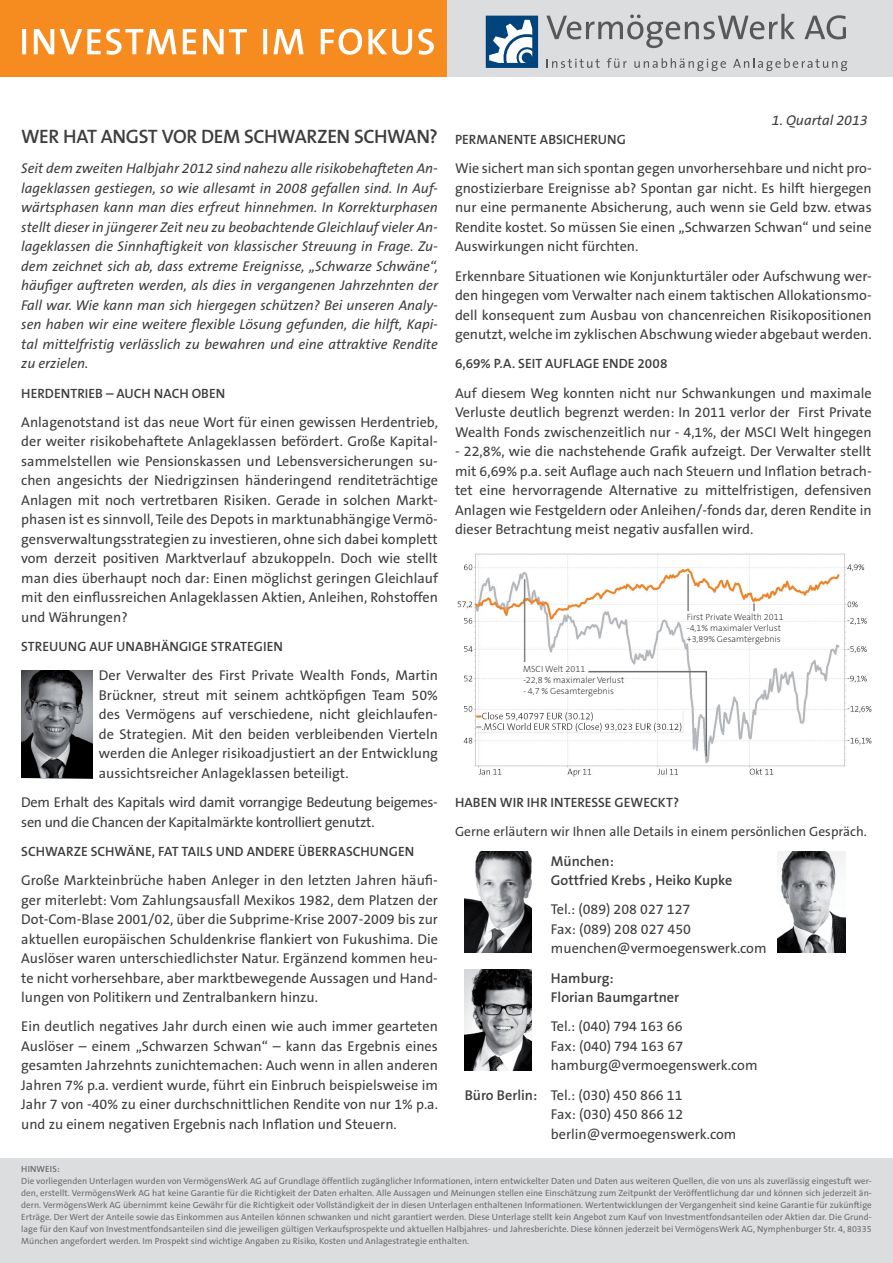
<style>
.page{position:relative;width:893px;height:1263px;background:#fff}
.page>*{position:absolute;margin:0;border:0;box-sizing:border-box;transform-origin:0 0}
.VVP_Headline_groß{font:600 19.5px "The Sans B6";letter-spacing:-.025em;color:#3e3e3f}
.IIF_copy{font:14.25px/19.5px "The Sans B5 Plain";color:#3e3e3f;text-align:justify}
.IIF_copy-2{font:italic 14.25px/19.5px "The Sans B5 Plain";color:#3e3e3f;text-align:justify}
.Adresse{font:14.25px/19.5px "The Sans B5 Plain";color:#3e3e3f}
.IIF_copy-3{font:14.25px/19.5px "The Sans B5 Plain";letter-spacing:-.02em;color:#3e3e3f}
.Adresse-2{font:600 14.25px/19.5px "The Sans B6";color:#3e3e3f}
.VVP_Subline{font:600 13.5px "The Sans B6";letter-spacing:.005em;color:#3e3e3f}
.IIF_copy-4{font:13.5px "The Sans B5 Plain";color:#3e3e3f}
.t1{font:9px/12px "The Sans B5 Plain";color:#6c6d70;text-align:justify}
.t2{font:200 9px "The Sans B2";color:#231f20}
.t3{font:600 9px "The Sans B6";letter-spacing:.015em;color:#6c6d70}
</style>
<div class="page">
<div style="left:446px;top:0;width:447px;height:77px;background:#dcdddf"></div>
<div style="left:0;top:0;width:446px;height:77px;background:#f68b1f"></div>
<svg style="left:22px;top:29px;width:412px;height:26px"></svg>
<svg style="left:547px;top:59px;width:53px;height:9px"></svg>
<svg style="left:607px;top:58px;width:20px;height:10px"></svg>
<svg style="left:634px;top:58px;width:92px;height:13px"></svg>
<svg style="left:733px;top:58px;width:114px;height:13px"></svg>
<svg style="left:546px;top:14px;width:249px;height:34px"></svg>
<svg style="left:804px;top:15px;width:42px;height:24px"></svg>
<div style="left:486px;top:16px;width:52px;height:52px;background:#00447b"></div>
<svg style="left:489px;top:20px;width:43px;height:43px"></svg>
<div style="left:0;top:1159px;width:893px;height:104px;background:#dcdddf"></div>
<img style="left:465px;top:852px;width:67px;height:100px">
<img style="left:778px;top:851px;width:67px;height:101px">
<img style="left:465px;top:969px;width:67px;height:101px">
<img style="left:21px;top:671px;width:71px;height:107px">
<img style="left:457px;top:553px;width:415px;height:223px">
<hr style="left:687px;top:574px;width:2px;height:37px;background:#808285">
<svg style="left:753px;top:603px;width:2px;height:8px"></svg>
<hr style="left:524px;top:579px;width:1px;height:83px;background:#808285">
<svg style="left:587px;top:670px;width:121px;height:88px"></svg>
<p class="VVP_Headline_groß" style="left:21px;top:126px;width:418px">WER HAT ANGST VOR DEM SCHWARZEN SCHWAN?</p>
<p class="IIF_copy-2" style="left:21px;top:159px;width:418px">Seit dem zweiten Halbjahr 2012 sind nahezu alle risikobehafteten An&shy;lageklassen gestiegen, so wie allesamt in 2008 gefallen sind. In Auf&shy;wärtsphasen kann man dies erfreut hinnehmen. In Korrekturphasen stellt dieser in jüngerer Zeit neu zu beobachtende Gleichlauf vieler An&shy;lageklassen die Sinnhaftigkeit von klassischer Streuung in Frage. Zu&shy;dem zeichnet sich ab, dass extreme Ereignisse, „Schwarze Schwäne“, häufiger auftreten werden, als dies in vergangenen Jahrzehnten der Fall war. Wie kann man sich hiergegen schützen? Bei unseren Analy&shy;sen haben wir eine weitere flexible Lösung gefunden, die hilft, Kapi&shy;tal mittelfristig verlässlich zu bewahren und eine attraktive Rendite zu erzielen.</p>
<p class="VVP_Subline" style="left:21px;top:386px;width:206px">HERDENTRIEB – AUCH NACH OBEN</p>
<p class="IIF_copy" style="left:21px;top:413px;width:418px">Anlagenotstand ist das neue Wort für einen gewissen Herdentrieb, der weiter risikobehaftete Anlageklassen befördert. Große Kapital&shy;sammelstellen wie Pensionskassen und Lebensversicherungen su&shy;chen angesichts der Niedrigzinsen händeringend renditeträchtige Anlagen mit noch vertretbaren Risiken. Gerade in solchen Markt&shy;phasen ist es sinnvoll, Teile des Depots in marktunabhängige Vermö&shy;gensverwaltungsstrategien zu investieren, ohne sich dabei komplett vom derzeit positiven Marktverlauf abzukoppeln. Doch wie stellt man dies überhaupt noch dar: Einen möglichst geringen Gleichlauf mit den einflussreichen Anlageklassen Aktien, Anleihen, Rohstoffen und Währungen?</p>
<p class="VVP_Subline" style="left:21px;top:639px;width:263px">STREUUNG AUF UNABHÄNGIGE STRATEGIEN</p>
<p class="IIF_copy" style="left:99px;top:666px;width:341px">Der Verwalter des First Private Wealth Fonds, Martin Brückner, streut mit seinem achtköpfigen Team 50% des Vermögens auf verschiedene, nicht gleichlaufen&shy;de Strategien. Mit den beiden verbleibenden Vierteln werden die Anleger risikoadjustiert an der Entwicklung aussichtsreicher Anlageklassen beteiligt.</p>
<p class="IIF_copy-3" style="left:21px;top:793px;width:418px">Dem Erhalt des Kapitals wird damit vorrangige Bedeutung beigemes&shy;sen und die Chancen der Kapitalmärkte kontrolliert genutzt.</p>
<p class="VVP_Subline" style="left:21px;top:844px;width:395px">SCHWARZE SCHWÄNE, FAT TAILS UND ANDERE ÜBERRASCHUNGEN</p>
<p class="IIF_copy" style="left:21px;top:871px;width:418px">Große Markteinbrüche haben Anleger in den letzten Jahren häufi&shy;ger miterlebt: Vom Zahlungsausfall Mexikos 1982, dem Platzen der Dot-Com-Blase 2001/02, über die Subprime-Krise 2007-2009 bis zur aktuellen europäischen Schuldenkrise flankiert von Fukushima. Die Auslöser waren unterschiedlichster Natur. Ergänzend kommen heu&shy;te nicht vorhersehbare, aber marktbewegende Aussagen und Hand&shy;lungen von Politikern und Zentralbankern hinzu.</p>
<p class="IIF_copy" style="left:21px;top:1017px;width:418px">Ein deutlich negatives Jahr durch einen wie auch immer gearteten Auslöser – einem „Schwarzen Schwan“ – kann das Ergebnis eines gesamten Jahrzehnts zunichtemachen: Auch wenn in allen anderen Jahren 7% p.a. verdient wurde, führt ein Einbruch beispielsweise im Jahr 7 von -40% zu einer durchschnittlichen Rendite von nur 1% p.a. und zu einem negativen Ergebnis nach Inflation und Steuern.</p>
<p class="IIF_copy-2" style="left:772px;top:110px;width:97px">1. Quartal 2013</p>
<p class="VVP_Subline" style="left:455px;top:132px;width:172px">PERMANENTE ABSICHERUNG</p>
<p class="IIF_copy" style="left:455px;top:159px;width:418px">Wie sichert man sich spontan gegen unvorhersehbare und nicht pro&shy;gnostizierbare Ereignisse ab? Spontan gar nicht. Es hilft hiergegen nur eine permanente Absicherung, auch wenn sie Geld bzw. etwas Rendite kostet. So müssen Sie einen „Schwarzen Schwan“ und seine Auswirkungen nicht fürchten.</p>
<p class="IIF_copy" style="left:455px;top:266px;width:418px">Erkennbare Situationen wie Konjunkturtäler oder Aufschwung wer&shy;den hingegen vom Verwalter nach einem taktischen Allokationsmo&shy;dell konsequent zum Ausbau von chancenreichen Risikopositionen genutzt, welche im zyklischen Abschwung wieder abgebaut werden.</p>
<p class="VVP_Subline" style="left:455px;top:356px;width:214px">6,69% P.A. SEIT AUFLAGE ENDE 2008</p>
<p class="IIF_copy" style="left:455px;top:383px;width:418px">Auf diesem Weg konnten nicht nur Schwankungen und maximale Verluste deutlich begrenzt werden: In 2011 verlor der First Private Wealth Fonds zwischenzeitlich nur - 4,1%, der MSCI Welt hingegen</p>
<p class="IIF_copy" style="left:455px;top:442px;width:418px">- 22,8%, wie die nachstehende Grafik aufzeigt. Der Verwalter stellt mit 6,69% p.a. seit Auflage auch nach Steuern und Inflation betrach&shy;tet eine hervorragende Alternative zu mittelfristigen, defensiven Anlagen wie Festgeldern oder Anleihen/-fonds dar, deren Rendite in dieser Betrachtung meist negativ ausfallen wird.</p>
<p class="t2" style="left:523px;top:664px;width:64px">MSCI Welt 2011</p>
<p class="t2" style="left:523px;top:675px;width:103px">-22,8 % maximaler Verlust</p>
<p class="t2" style="left:523px;top:686px;width:92px">- 4,7 % Gesamtergebnis</p>
<p class="t2" style="left:687px;top:612px;width:98px">First Private Wealth 2011</p>
<p class="t2" style="left:687px;top:623px;width:96px">-4,1% maximaler Verlust</p>
<p class="t2" style="left:687px;top:634px;width:96px">+3,89% Gesamtergebnis</p>
<p class="VVP_Subline" style="left:455px;top:795px;width:226px">HABEN WIR IHR INTERESSE GEWECKT?</p>
<p class="IIF_copy-4" style="left:455px;top:824px;width:413px">Gerne erläutern wir Ihnen alle Details in einem persönlichen Gespräch.</p>
<p class="Adresse-2" style="left:465px;top:1085px;width:74px">Büro Berlin:</p>
<p class="Adresse-2" style="left:551px;top:851px;width:183px">München:<br>Gottfried Krebs , Heiko Kupke</p>
<p class="Adresse" style="left:551px;top:900px;width:217px">Tel.: (089) 208 027 127<br>Fax: (089) 208 027 450 muenchen@vermoegenswerk.com</p>
<p class="Adresse-2" style="left:551px;top:968px;width:130px">Hamburg:<br>Florian Baumgartner</p>
<p class="Adresse" style="left:551px;top:1017px;width:208px">Tel.: (040) 794 163 66<br>Fax: (040) 794 163 67 hamburg@vermoegenswerk.com</p>
<p class="Adresse" style="left:551px;top:1085px;width:187px">Tel.: (030) 450 866 11<br>Fax: (030) 450 866 12 berlin@vermoegenswerk.com</p>
<p class="t3" style="left:21px;top:1164px;width:40px">HINWEIS:</p>
<p class="t1" style="left:21px;top:1175px;width:852px">Die vorliegenden Unterlagen wurden von VermögensWerk AG auf Grundlage öffentlich zugänglicher Informationen, intern entwickelter Daten und Daten aus weiteren Quellen, die von uns als zuverlässig eingestuft wer&shy;den, erstellt. VermögensWerk AG hat keine Garantie für die Richtigkeit der Daten erhalten. Alle Aussagen und Meinungen stellen eine Einschätzung zum Zeitpunkt der Veröffentlichung dar und können sich jederzeit än&shy;dern. VermögensWerk AG übernimmt keine Gewähr für die Richtigkeit oder Vollständigkeit der in diesen Unterlagen enthaltenen Informationen. Wertentwicklungen der Vergangenheit sind keine Garantie für zukünftige Erträge. Der Wert der Anteile sowie das Einkommen aus Anteilen können schwanken und nicht garantiert werden. Diese Unterlage stellt kein Angebot zum Kauf von Investmentfondsanteilen oder Aktien dar. Die Grund&shy;lage für den Kauf von Investmentfondsanteilen sind die jeweiligen gültigen Verkaufsprospekte und aktuellen Halbjahres- und Jahresberichte. Diese können jederzeit bei VermögensWerk AG, Nymphenburger Str. 4, 80335<br>München angefordert werden. Im Prospekt sind wichtige Angaben zu Risiko, Kosten und Anlagestrategie enthalten.</p>
</div>
